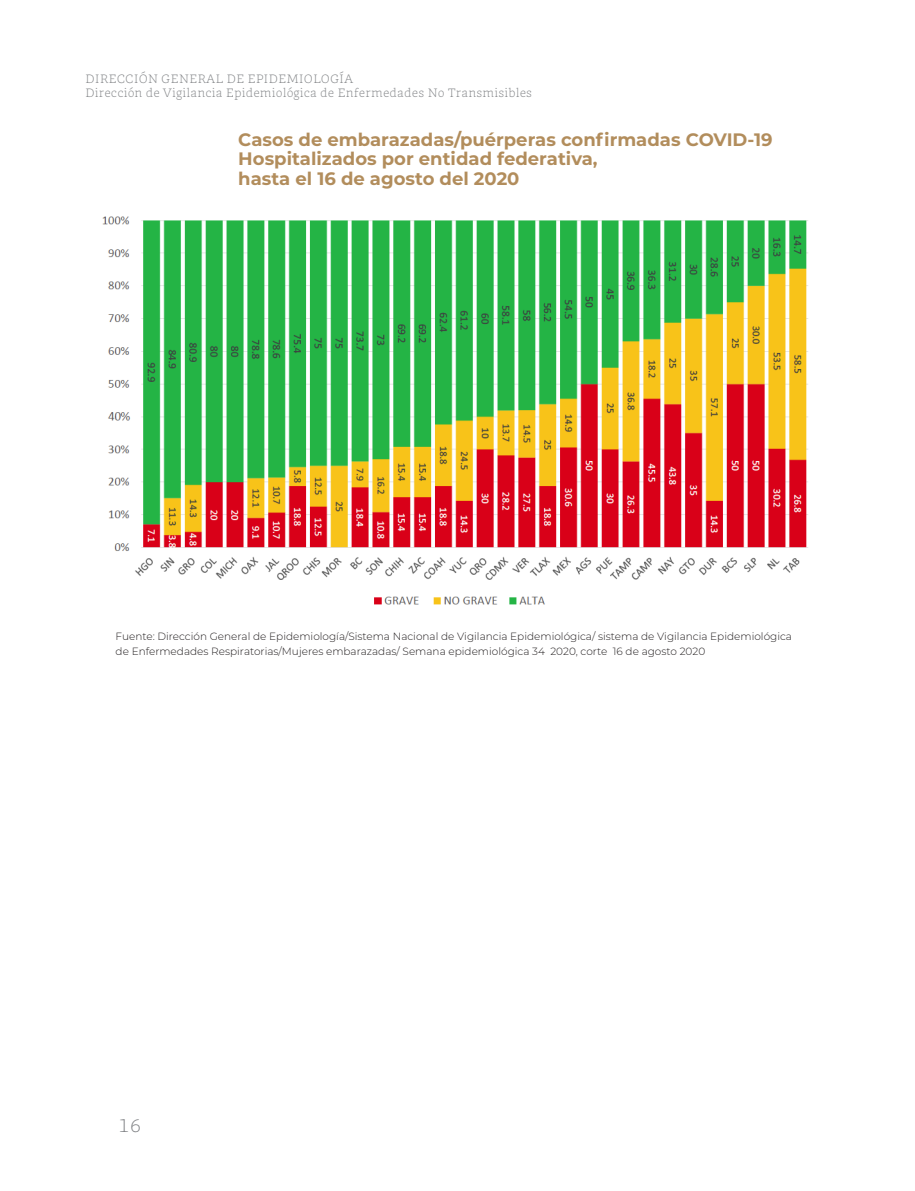
<style>
.page{position:relative;width:915px;height:1191px;background:#fff}
.page>*{position:absolute;margin:0;border:0;box-sizing:border-box;transform-origin:0 0}
.t1{font:700 18px "Montserrat";color:#b28d5c}
.t2{font:18px "GMX Light Sc";color:#7e8083}
.t3{font:300 12px/14.4px "GMX";color:#7e8083}
.t4{font:300 10.5px/15px "Montserrat";color:#231f20}
</style>
<div class="page">
<img style="left:102px;top:216px;width:706px;height:389px">
<p class="t3" style="left:85px;top:71px;width:448px">DIRECCIÓN GENERAL DE EPIDEMIOLOGÍA<br>Dirección de Vigilancia Epidemiológica de Enfermedades No Transmisibles</p>
<p class="t1" style="left:238px;top:126px;width:535px">Casos de embarazadas/puérperas confirmadas COVID-19</p>
<p class="t1" style="left:238px;top:146px;width:360px">Hospitalizados por entidad federativa,</p>
<p class="t1" style="left:238px;top:165px;width:282px">hasta el 16 de agosto del 2020</p>
<p class="t4" style="left:116px;top:628px;width:677px">Fuente: Dirección General de Epidemiología/Sistema Nacional de Vigilancia Epidemiológica/ sistema de Vigilancia Epidemiológica de Enfermedades Respiratorias/Mujeres embarazadas/ Semana epidemiológica 34 2020, corte 16 de agosto 2020</p>
<h1 class="t2" style="left:119px;top:1111px;width:24px">16</h1>
</div>
